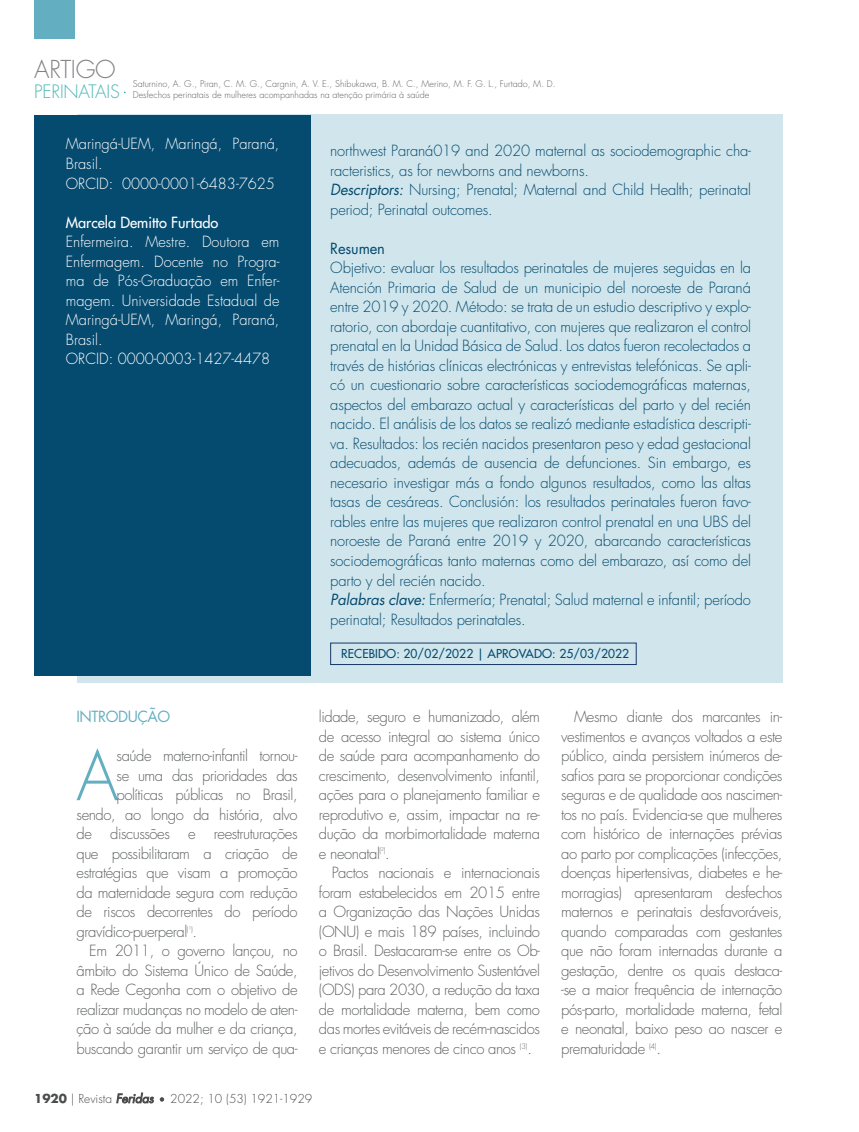
<style>
.page{position:relative;width:859px;height:1132px;background:#fff}
.page>*{position:absolute;margin:0;border:0;box-sizing:border-box;transform-origin:0 0}
.INICIO_DE_PARAGRAFO{font:300 66.75px "Futura Std";color:#63aec1}
.t1{font:300 24px "Futura Std";letter-spacing:-.01em;color:#808285}
.RESUMO_TXT{font:300 15px/19.5px "Futura Std";letter-spacing:-.01em;color:#054a6f}
.TEXTO{font:300 15px/19.5px "Futura Std";letter-spacing:-.03em;color:#5f6162;text-align:justify}
.INICIO_DE_PARAGRAFO-2{font:300 15px "Futura Std";letter-spacing:-.03em;color:#5f6162}
.MINIC{font:300 15px/19.5px "Futura Std";color:#fff}
.MINIC-2{font:500 15px "Futura Std";color:#fff}
.TÍTULO_MEIO_TXT{font:15px "Futura Std";letter-spacing:-.03em;color:#67afc0}
.RESUMO_TIT{font:15px "Futura Std";letter-spacing:-.01em;color:#054a6f}
.t2{font:300 12px "Futura Std";color:#4b4c4d}
.t3{font:500 12px "Futura Std";letter-spacing:.01em;color:#054a6f}
.t4{font:300 9px/10.8px "Futura Std";color:#5f6162}
.s1{font-size:18px;color:#51b7b7}
.s2{font-size:18px;color:#009693}
.s3{font-weight:400;font-style:italic}
.s4{font-weight:700}
.s5{font-size:9px}
</style>
<div class="page">
<div style="left:34px;top:0;width:41px;height:39px;background:#63aec1"></div>
<div style="left:77px;top:115px;width:705px;height:567px;background:#d0e6ec"></div>
<div style="left:34px;top:115px;width:277px;height:560px;background:#054a6f"></div>
<h2 class="t1" style="left:34px;top:55px;width:83px">ARTIGO</h2>
<p class="t4" style="left:133px;top:78px;width:424px;text-indent:-99px"><span class="s1">PERINATAIS</span><span class="s2">.</span> Saturnino, A. G., Piran, C. M. G., Cargnin, A. V. E., Shibukawa, B. M. C., Merino, M. F. G. L., Furtado, M. D.<br>Desfechos perinatais de mulheres acompanhadas na atenção primária à saúde</p>
<p class="MINIC" style="left:66px;top:135px;width:215px">Maringá-UEM, Maringá, Paraná,<br>Brasil.</p>
<p class="MINIC" style="left:66px;top:174px;width:210px">ORCID: 0000-0001-6483-7625</p>
<p class="MINIC-2" style="left:66px;top:212px;width:154px">Marcela Demitto Furtado</p>
<p class="MINIC" style="left:66px;top:232px;width:215px;text-align:justify">Enfermeira. Mestre. Doutora em Enfermagem. Docente no Progra&shy;ma de Pós-Graduação em Enfer&shy;magem. Universidade Estadual de Maringá-UEM, Maringá, Paraná, Brasil.</p>
<p class="MINIC" style="left:66px;top:349px;width:206px">ORCID: 0000-0003-1427-4478</p>
<p class="TÍTULO_MEIO_TXT" style="left:77px;top:706px;width:95px">INTRODUÇÃO</p>
<p class="INICIO_DE_PARAGRAFO" style="left:76px;top:735px;width:44px">A</p>
<p class="INICIO_DE_PARAGRAFO-2" style="left:117px;top:746px;width:183px">saúde materno-infantil tornou-</p>
<p class="INICIO_DE_PARAGRAFO-2" style="left:117px;top:765px;width:183px">se uma das prioridades das</p>
<p class="INICIO_DE_PARAGRAFO-2" style="left:117px;top:785px;width:183px">políticas públicas no Brasil,</p>
<p class="INICIO_DE_PARAGRAFO-2" style="left:77px;top:804px;width:223px">sendo, ao longo da história, alvo</p>
<p class="INICIO_DE_PARAGRAFO-2" style="left:77px;top:824px;width:223px">de discussões e reestruturações</p>
<p class="INICIO_DE_PARAGRAFO-2" style="left:77px;top:843px;width:223px">que possibilitaram a criação de</p>
<p class="INICIO_DE_PARAGRAFO-2" style="left:77px;top:863px;width:223px">estratégias que visam a promoção</p>
<p class="INICIO_DE_PARAGRAFO-2" style="left:77px;top:882px;width:223px">da maternidade segura com redução</p>
<p class="INICIO_DE_PARAGRAFO-2" style="left:77px;top:902px;width:223px">de riscos decorrentes do período</p>
<p class="INICIO_DE_PARAGRAFO-2" style="left:77px;top:921px;width:122px">gravídico-puerperal<sup>(¹)</sup>.</p>
<p class="TEXTO" style="left:77px;top:941px;width:223px;text-indent:13px">Em 2011, o governo lançou, no âmbito do Sistema Único de Saúde, a Rede Cegonha com o objetivo de realizar mudanças no modelo de aten&shy;ção à saúde da mulher e da criança, buscando garantir um serviço de qua-</p>
<p class="RESUMO_TXT" style="left:330px;top:141px;width:422px">northwest Paraná019 and 2020 maternal as sociodemographic cha&shy;racteristics, as for newborns and newborns.</p>
<p class="RESUMO_TXT" style="left:330px;top:180px;width:422px"><span class="s3">Descriptors:</span> Nursing; Prenatal; Maternal and Child Health; perinatal period; Perinatal outcomes.</p>
<p class="RESUMO_TIT" style="left:330px;top:238px;width:56px">Resumen</p>
<p class="RESUMO_TXT" style="left:330px;top:258px;width:422px;text-align:justify">Objetivo: evaluar los resultados perinatales de mujeres seguidas en la Atención Primaria de Salud de un municipio del noroeste de Paraná entre 2019 y 2020. Método: se trata de un estudio descriptivo y explo&shy;ratorio, con abordaje cuantitativo, con mujeres que realizaron el control prenatal en la Unidad Básica de Salud. Los datos fueron recolectados a través de histórias clínicas electrónicas y entrevistas telefónicas. Se apli&shy;có un cuestionario sobre características sociodemográficas maternas, aspectos del embarazo actual y características del parto y del recién nacido. El análisis de los datos se realizó mediante estadística descripti&shy;va. Resultados: los recién nacidos presentaron peso y edad gestacional adecuados, además de ausencia de defunciones. Sin embargo, es necesario investigar más a fondo algunos resultados, como las altas tasas de cesáreas. Conclusión: los resultados perinatales fueron favo&shy;rables entre las mujeres que realizaron control prenatal en una UBS del noroeste de Paraná entre 2019 y 2020, abarcando características sociodemográficas tanto maternas como del embarazo, así como del parto y del recién nacido.</p>
<p class="RESUMO_TXT" style="left:330px;top:590px;width:422px"><span class="s3">Palabras clave:</span> Enfermería; Prenatal; Salud maternal e infantil; período perinatal; Resultados perinatales.</p>
<p class="t3" style="left:341px;top:645px;width:289px">RECEBIDO: 20/02/2022 | APROVADO: 25/03/2022</p>
<p class="TEXTO" style="left:319px;top:707px;width:223px">lidade, seguro e humanizado, além de acesso integral ao sistema único de saúde para acompanhamento do crescimento, desenvolvimento infantil, ações para o planejamento familiar e reprodutivo e, assim, impactar na re&shy;dução da morbimortalidade materna e neonatal<sup>(²)</sup>.</p>
<p class="TEXTO" style="left:319px;top:863px;width:223px;text-indent:13px">Pactos nacionais e internacionais foram estabelecidos em 2015 entre a Organização das Nações Unidas (ONU) e mais 189 países, incluindo o Brasil. Destacaram-se entre os Ob&shy;jetivos do Desenvolvimento Sustentável (ODS) para 2030, a redução da taxa de mortalidade materna, bem como das mortes evitáveis de recém-nascidos e crianças menores de cinco anos <sup>(3)</sup>.</p>
<p class="TEXTO" style="left:561px;top:707px;width:223px;text-indent:13px">Mesmo diante dos marcantes in&shy;vestimentos e avanços voltados a este público, ainda persistem inúmeros de&shy;safios para se proporcionar condições seguras e de qualidade aos nascimen&shy;tos no país. Evidencia-se que mulheres com histórico de internações prévias ao parto por complicações (infecções, doenças hipertensivas, diabetes e he&shy;morragias) apresentaram desfechos maternos e perinatais desfavoráveis, quando comparadas com gestantes que não foram internadas durante a gestação, dentre os quais destaca--se a maior frequência de internação pós-parto, mortalidade materna, fetal e neonatal, baixo peso ao nascer e prematuridade <sup>(4)</sup>.</p>
<p class="t2" style="left:34px;top:1090px;width:280px"><span class="s4">1920</span> | Revista <span class="s3">Feridas</span> <span class="s5">•</span> 2022; 10 (53) 1921-1929</p>
</div>
